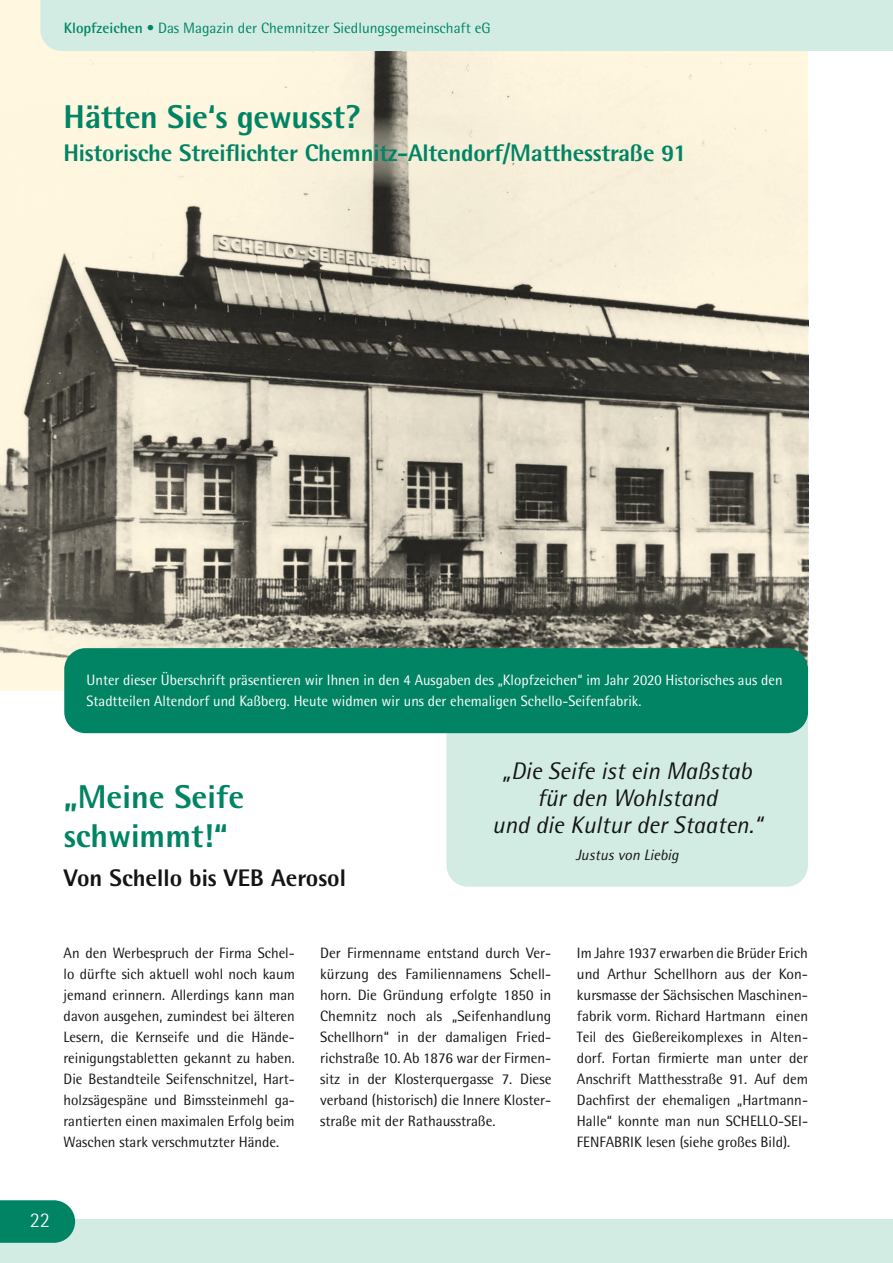
<style>
.page{position:relative;width:893px;height:1263px;background:#fff}
.page>*{position:absolute;margin:0;border:0;box-sizing:border-box;transform-origin:0 0}
.t1{font:800 33px/39px "Rotis Semi Sans";color:#008464}
.t2{font:italic 24px/27px "Rotis Semi Sans";color:#131413;text-align:center}
.t3{font:800 24px "Rotis Semi Sans";letter-spacing:-.01em;color:#008464}
.t4{font:800 24px "Rotis Semi Sans";color:#131413}
.t5{font:300 21px "Rotis Semi Sans";color:#fff}
.t6{font:15px/21px "Rotis Semi Sans";color:#131413;text-align:justify}
.t7{font:15px/21px "Rotis Semi Sans";color:#fff}
.t8{font:15px "Rotis Semi Sans";color:#008464}
.t9{font:italic 15px "Rotis Semi Sans";color:#131413}
.s1{font-weight:700}
</style>
<div class="page">
<img style="left:0;top:33px;width:808px;height:658px">
<div style="left:446px;top:698px;width:362px;height:189px;background:#d2ece3;border-radius:21px"></div>
<div style="left:64px;top:648px;width:744px;height:85px;background:#008464;border-radius:21px"></div>
<svg style="left:299px;top:117px;width:191px;height:71px;background:#ded7c3"></svg>
<div style="left:40px;top:0;width:853px;height:51px;background:#d2ece3"></div>
<div style="left:0;top:1219px;width:893px;height:44px;background:#d2ece3"></div>
<svg style="left:0;top:1200px;width:75px;height:43px;background:#108b6d"></svg>
<p class="t8" style="left:64px;top:19px;width:428px"><span class="s1">Klopfzeichen</span> • Das Magazin der Chemnitzer Siedlungsgemeinschaft eG</p>
<h1 class="t1" style="left:64px;top:97px;width:298px">Hätten Sie‘s gewusst?</h1>
<h2 class="t3" style="left:64px;top:138px;width:625px">Historische Streiflichter Chemnitz-Altendorf/Matthesstraße 91</h2>
<p class="t7" style="left:87px;top:669px;width:697px">Unter dieser Überschrift präsentieren wir Ihnen in den 4 Ausgaben des „Klopfzeichen“ im Jahr 2020 Historisches aus den<br>Stadtteilen Altendorf und Kaßberg. Heute widmen wir uns der ehemaligen Schello-Seifenfabrik.</p>
<h1 class="t1" style="left:64px;top:777px;width:182px">„Meine Seife schwimmt!“</h1>
<h2 class="t4" style="left:64px;top:862px;width:284px">Von Schello bis VEB Aerosol</h2>
<h2 class="t2" style="left:492px;top:757px;width:271px">„Die Seife ist ein Maßstab für den Wohlstand<br>und die Kultur der Staaten.“</h2>
<p class="t9" style="left:576px;top:846px;width:105px">Justus von Liebig</p>
<p class="t6" style="left:64px;top:942px;width:233px">An den Werbespruch der Firma Schel&shy;lo dürfte sich aktuell wohl noch kaum jemand erinnern. Allerdings kann man davon ausgehen, zumindest bei älteren Lesern, die Kernseife und die Hände&shy;reinigungstabletten gekannt zu haben.<br>Die Bestandteile Seifenschnitzel, Hart&shy;holzsägespäne und Bimssteinmehl ga&shy;rantierten einen maximalen Erfolg beim Waschen stark verschmutzter Hände.</p>
<p class="t6" style="left:320px;top:942px;width:233px">Der Firmenname entstand durch Ver&shy;kürzung des Familiennamens Schell&shy;horn. Die Gründung erfolgte 1850 in Chemnitz noch als „Seifenhandlung Schellhorn“ in der damaligen Fried&shy;richstraße 10. Ab 1876 war der Firmen&shy;sitz in der Klosterquergasse 7. Diese verband (historisch) die Innere Kloster&shy;straße mit der Rathausstraße.</p>
<p class="t6" style="left:577px;top:942px;width:233px">Im Jahre 1937 erwarben die Brüder Erich und Arthur Schellhorn aus der Kon&shy;kursmasse der Sächsischen Maschinen&shy;fabrik vorm. Richard Hartmann einen Teil des Gießereikomplexes in Alten&shy;dorf. Fortan firmierte man unter der Anschrift Matthesstraße 91. Auf dem Dachfirst der ehemaligen „Hartmann-Halle“ konnte man nun SCHELLO-SEI-FENFABRIK lesen (siehe großes Bild).</p>
<h3 class="t5" style="left:30px;top:1208px;width:22px">22</h3>
</div>
